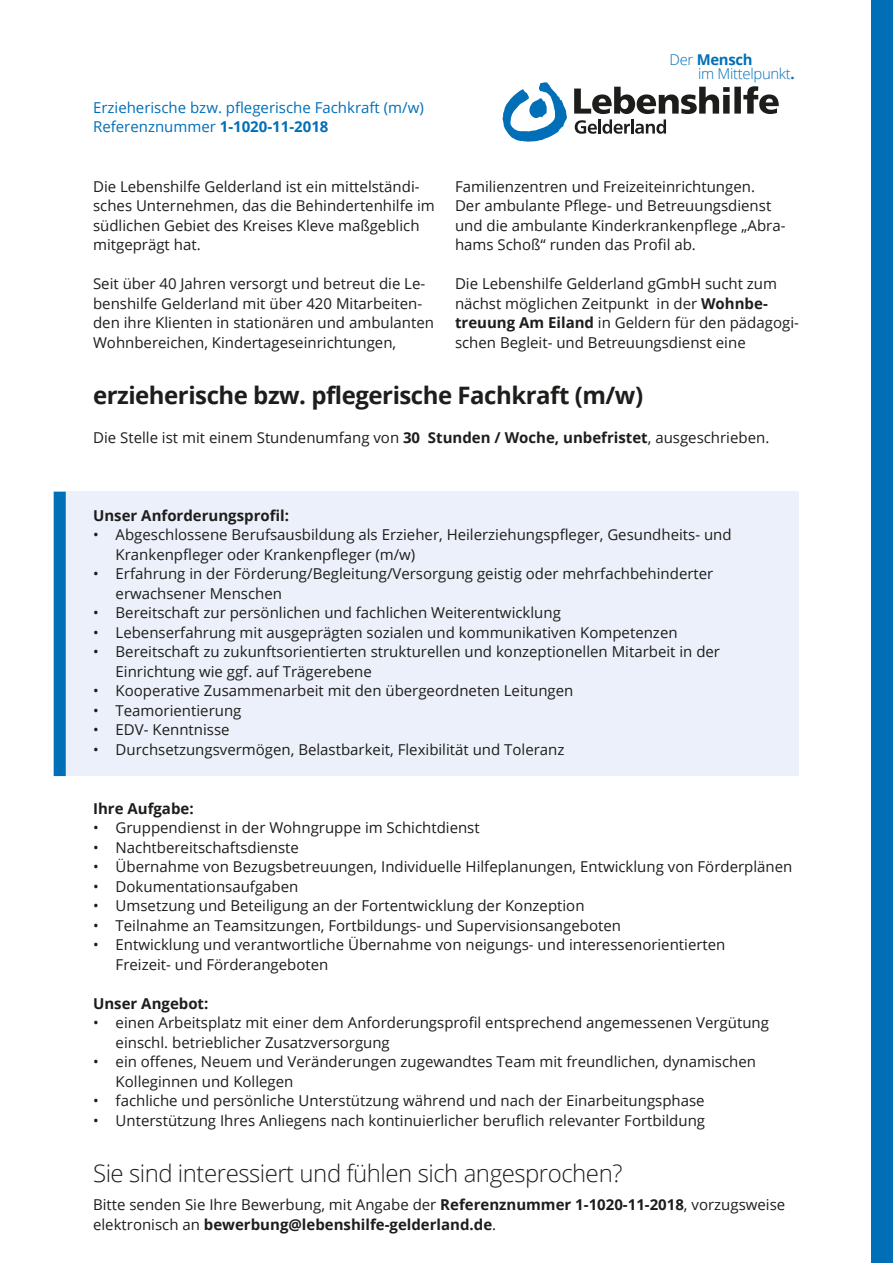
<style>
.page{position:relative;width:893px;height:1263px;background:#fff}
.page>*{position:absolute;margin:0;border:0;box-sizing:border-box;transform-origin:0 0}
.t1{font:300 24px "Open Sans";letter-spacing:-.02em;color:#1d1d1b}
.t2{font:700 24px "Open Sans";letter-spacing:-.02em;color:#1d1d1b}
.t3{font:15px/19.5px "Open Sans";color:#1d1d1b}
.t4{font:15px/19.5px "Open Sans";color:#006fb7}
.t5{font:700 15px "Open Sans";color:#1d1d1b}
.t6{font:300 14.85px/14px "Open Sans";letter-spacing:-.02em;color:#006fb7}
.s1{font-weight:700}
</style>
<div class="page">
<div style="left:54px;top:492px;width:745px;height:284px;background:#ecf0fa"></div>
<div style="left:54px;top:492px;width:12px;height:284px;background:#006fb7"></div>
<div style="left:872px;top:0;width:21px;height:1263px;background:#006fb7"></div>
<svg style="left:502px;top:82px;width:65px;height:60px"></svg>
<svg style="left:574px;top:86px;width:205px;height:48px"></svg>
<p class="t4" style="left:93px;top:97px;width:332px">Erzieherische bzw. pflegerische Fachkraft (m/w)<br>Referenznummer <span class="s1">1-1020-11-2018</span></p>
<p class="t3" style="left:93px;top:176px;width:343px">Die Lebenshilfe Gelderland ist ein mittelständi&shy;sches Unternehmen, das die Behindertenhilfe im südlichen Gebiet des Kreises Kleve maßgeblich mitgeprägt hat.</p>
<p class="t3" style="left:93px;top:273px;width:342px">Seit über 40 Jahren versorgt und betreut die Le&shy;benshilfe Gelderland mit über 420 Mitarbeiten&shy;den ihre Klienten in stationären und ambulanten Wohnbereichen, Kindertageseinrichtungen,</p>
<p class="t6" style="left:698px;top:53px;width:98px;text-indent:-29px">Der <span class="s1">Mensch<br></span>im Mittelpunkt<span class="s1">.</span></p>
<p class="t3" style="left:455px;top:176px;width:332px">Familienzentren und Freizeiteinrichtungen.<br>Der ambulante Pflege- und Betreuungsdienst und die ambulante Kinderkrankenpflege „Abra&shy;hams Schoß“ runden das Profil ab.</p>
<p class="t3" style="left:455px;top:273px;width:345px">Die Lebenshilfe Gelderland gGmbH sucht zum nächst möglichen Zeitpunkt in der <span class="s1">Wohnbe&shy;treuung Am Eiland</span> in Geldern für den pädagogi&shy;schen Begleit- und Betreuungsdienst eine</p>
<h1 class="t2" style="left:93px;top:378px;width:552px">erzieherische bzw. pflegerische Fachkraft (m/w)</h1>
<p class="t3" style="left:93px;top:427px;width:678px">Die Stelle ist mit einem Stundenumfang von <span class="s1">30 Stunden / Woche</span><span class="s1">, unbefristet</span>, ausgeschrieben.</p>
<p class="t5" style="left:93px;top:505px;width:197px">Unser Anforderungsprofil:</p>
<p class="t3" style="left:116px;top:525px;width:618px;text-indent:-23px">• Abgeschlossene Berufsausbildung als Erzieher, Heilerziehungspfleger, Gesundheits- und<br>Krankenpfleger oder Krankenpfleger (m/w)</p>
<p class="t3" style="left:116px;top:564px;width:599px;text-indent:-23px">• Erfahrung in der Förderung/Begleitung/Versorgung geistig oder mehrfachbehinderter erwachsener Menschen</p>
<p class="t3" style="left:93px;top:603px;width:469px">• Bereitschaft zur persönlichen und fachlichen Weiterentwicklung</p>
<p class="t3" style="left:93px;top:622px;width:586px">• Lebenserfahrung mit ausgeprägten sozialen und kommunikativen Kompetenzen</p>
<p class="t3" style="left:116px;top:642px;width:606px;text-indent:-22px">• Bereitschaft zu zukunftsorientierten strukturellen und konzeptionellen Mitarbeit in der<br>Einrichtung wie ggf. auf Trägerebene</p>
<p class="t3" style="left:93px;top:681px;width:482px">• Kooperative Zusammenarbeit mit den übergeordneten Leitungen</p>
<p class="t3" style="left:93px;top:700px;width:150px">• Teamorientierung</p>
<p class="t3" style="left:93px;top:720px;width:138px">• EDV- Kenntnisse</p>
<p class="t3" style="left:93px;top:739px;width:473px">• Durchsetzungsvermögen, Belastbarkeit, Flexibilität und Toleranz</p>
<p class="t5" style="left:93px;top:797px;width:102px">Ihre Aufgabe:</p>
<p class="t3" style="left:93px;top:817px;width:388px">• Gruppendienst in der Wohngruppe im Schichtdienst</p>
<p class="t3" style="left:93px;top:837px;width:207px">• Nachtbereitschaftsdienste</p>
<p class="t3" style="left:93px;top:856px;width:701px">• Übernahme von Bezugsbetreuungen, Individuelle Hilfeplanungen, Entwicklung von Förderplänen</p>
<p class="t3" style="left:93px;top:876px;width:207px">• Dokumentationsaufgaben</p>
<p class="t3" style="left:93px;top:895px;width:493px">• Umsetzung und Beteiligung an der Fortentwicklung der Konzeption</p>
<p class="t3" style="left:93px;top:915px;width:529px">• Teilnahme an Teamsitzungen, Fortbildungs- und Supervisionsangeboten</p>
<p class="t3" style="left:116px;top:934px;width:611px;text-indent:-22px">• Entwicklung und verantwortliche Übernahme von neigungs- und interessenorientierten<br>Freizeit- und Förderangeboten</p>
<p class="t5" style="left:93px;top:992px;width:117px">Unser Angebot:</p>
<p class="t3" style="left:116px;top:1012px;width:655px;text-indent:-23px">• einen Arbeitsplatz mit einer dem Anforderungsprofil entsprechend angemessenen Vergütung einschl. betrieblicher Zusatzversorgung</p>
<p class="t3" style="left:116px;top:1051px;width:642px;text-indent:-22px">• ein offenes, Neuem und Veränderungen zugewandtes Team mit freundlichen, dynamischen<br>Kolleginnen und Kollegen</p>
<p class="t3" style="left:93px;top:1090px;width:613px">• fachliche und persönliche Unterstützung während und nach der Einarbeitungsphase</p>
<p class="t3" style="left:93px;top:1110px;width:613px">• Unterstützung Ihres Anliegens nach kontinuierlicher beruflich relevanter Fortbildung</p>
<h1 class="t1" style="left:93px;top:1157px;width:531px">Sie sind interessiert und fühlen sich angesprochen?</h1>
<p class="t3" style="left:93px;top:1195px;width:694px">Bitte senden Sie Ihre Bewerbung, mit Angabe der <span class="s1">Referenznummer 1-1020-11-2018</span>, vorzugsweise elektronisch an <span class="s1">bewerbung@lebenshilfe-gelderland.de</span>.</p>
</div>
